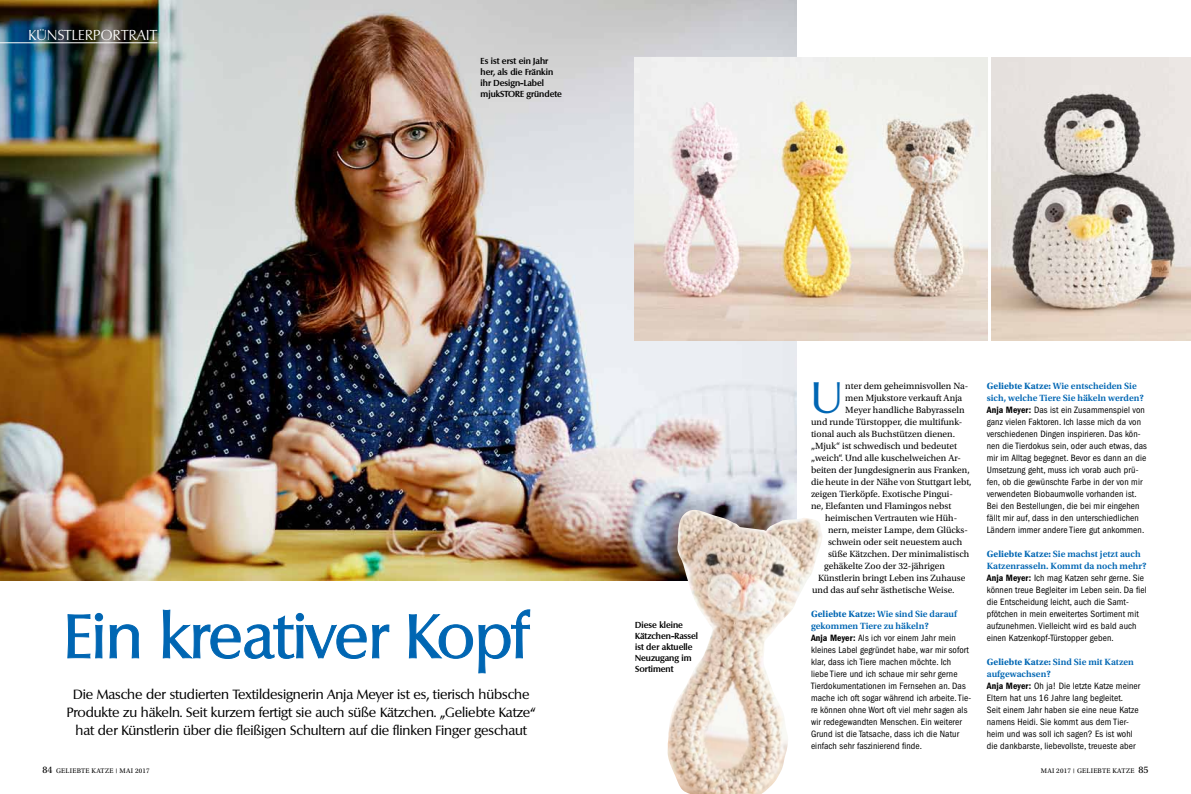
<style>
.page{position:relative;width:1191px;height:794px;background:#fff}
.page>*{position:absolute;margin:0;border:0;box-sizing:border-box;transform-origin:0 0}
.t1{font:60px "Columbia Serial";letter-spacing:-.005em;color:#0066b3}
.t2{font:42.8px "Columbia Serial";color:#0066b3}
.t3{font:300 14px "Columbia Serial";letter-spacing:.03em;color:#fff}
.t4{font:13px/18px "Columbia Serial";letter-spacing:-.005em;color:#000;text-align:center}
.t5{font:condensed 9.5px/12px "ITC Franklin Gothic Std";letter-spacing:.01em;color:#000}
.t6{font:9.5px "Utopia Std";color:#000}
.t7{font:600 9.5px/12px "Utopia Std";color:#0066b3}
.t8{font:700 8.5px/11px "Columbia Serial";color:#000}
.t9{font:7px "Utopia Std";letter-spacing:.04em;color:#000}
.s1{font-size:10px}
.s2{font-weight:700}
.s3{font-family:"ITC Franklin Gothic Std Dm Cd";font-stretch:normal}
</style>
<div class="page">
<img style="left:0;top:0;width:797px;height:580px">
<svg style="left:67px;top:613px;width:36px;height:45px"></svg>
<svg style="left:109px;top:624px;width:30px;height:34px"></svg>
<svg style="left:163px;top:609px;width:226px;height:50px"></svg>
<svg style="left:409px;top:609px;width:121px;height:64px"></svg>
<hr style="left:0;top:43px;width:157px;height:1px;background:#fff">
<img style="left:634px;top:57px;width:353px;height:283px">
<img style="left:991px;top:57px;width:200px;height:283px">
<img style="left:667px;top:510px;width:155px;height:284px">
<h3 class="t3" style="left:28px;top:26px;width:130px">KÜNSTLERPORTRAIT</h3>
<p class="t8" style="left:480px;top:56px;width:83px">Es ist erst ein Jahr her, als die Fränkin ihr Design-Label mjukSTORE gründete</p>
<h1 class="t1" style="left:64px;top:601px;width:465px">Ein kreativer Kopf</h1>
<p class="t4" style="left:67px;top:685px;width:470px">Die Masche der studierten Textildesignerin Anja Meyer ist es, tierisch hübsche<br>Produkte zu häkeln. Seit kurzem fertigt sie auch süße Kätzchen. „Geliebte Katze“ hat der Künstlerin über die fleißigen Schultern auf die flinken Finger geschaut</p>
<p class="t9" style="left:43px;top:766px;width:109px"><span class="s1">84</span> GELIEBTE KATZE <sup>|</sup> MAI 2017</p>
<p class="t8" style="left:635px;top:620px;width:64px">Diese kleine<br>Kätzchen-Rassel ist der aktuelle<br>Neuzugang im<br>Sortiment</p>
<h2 class="t2" style="left:811px;top:372px;width:33px">U</h2>
<p class="t6" style="left:845px;top:380px;width:124px">nter dem geheimnisvollen Na-</p>
<p class="t6" style="left:845px;top:392px;width:119px">men Mjukstore verkauft Anja</p>
<p class="t6" style="left:845px;top:404px;width:121px">Meyer handliche Babyrasseln</p>
<p class="t6" style="left:811px;top:416px;width:153px">und runde Türstopper, die multifunk-</p>
<p class="t6" style="left:811px;top:428px;width:146px">tional auch als Buchstützen dienen.</p>
<p class="t6" style="left:811px;top:440px;width:148px">„Mjuk“ ist schwedisch und bedeutet</p>
<p class="t6" style="left:811px;top:452px;width:152px">„weich“. Und alle kuschelweichen Ar-</p>
<p class="t6" style="left:811px;top:464px;width:160px">beiten der Jungdesignerin aus Franken,</p>
<p class="t6" style="left:811px;top:476px;width:162px">die heute in der Nähe von Stuttgart lebt,</p>
<p class="t6" style="left:811px;top:488px;width:143px">zeigen Tierköpfe. Exotische Pingui-</p>
<p class="t6" style="left:811px;top:500px;width:142px">ne, Elefanten und Flamingos nebst</p>
<p class="t6" style="left:825px;top:512px;width:134px">heimischen Vertrauten wie Hüh-</p>
<p class="t6" style="left:828px;top:524px;width:141px">nern, meister Lampe, dem Glücks-</p>
<p class="t6" style="left:828px;top:536px;width:136px">schwein oder seit neuestem auch</p>
<p class="t6" style="left:828px;top:548px;width:143px">süße Kätzchen. Der minimalistisch</p>
<p class="t6" style="left:824px;top:560px;width:122px">gehäkelte Zoo der 32-jährigen</p>
<p class="t6" style="left:818px;top:572px;width:149px">Künstlerin bringt Leben ins Zuhause</p>
<p class="t6" style="left:812px;top:584px;width:144px">und das auf sehr ästhetische Weise.</p>
<p class="t7" style="left:811px;top:607px;width:148px"><span class="s2">Geliebte Katze:</span> Wie sind Sie darauf gekommen Tiere zu häkeln?</p>
<p class="t5" style="left:811px;top:631px;width:162px"><span class="s3">Anja Meyer:</span> Als ich vor einem Jahr mein kleines Label gegründet habe, war mir sofort klar, dass ich Tiere machen möchte. Ich<br>liebe Tiere und ich schaue mir sehr gerne Tierdokumentationen im Fernsehen an. Das mache ich oft sogar während ich arbeite. Tie&shy;re können ohne Wort oft viel mehr sagen als wir redegewandten Menschen. Ein weiterer Grund ist die Tatsache, dass ich die Natur einfach sehr faszinierend finde.</p>
<p class="t7" style="left:986px;top:379px;width:159px"><span class="s2">Geliebte Katze:</span> Wie entscheiden Sie sich, welche Tiere Sie häkeln werden?</p>
<p class="t5" style="left:986px;top:403px;width:161px"><span class="s3">Anja Meyer:</span> Das ist ein Zusammenspiel von ganz vielen Faktoren. Ich lasse mich da von verschiedenen Dingen inspirieren. Das kön&shy;nen die Tierdokus sein, oder auch etwas, das mir im Alltag begegnet. Bevor es dann an die Umsetzung geht, muss ich vorab auch prü&shy;fen, ob die gewünschte Farbe in der von mir verwendeten Biobaumwolle vorhanden ist.<br>Bei den Bestellungen, die bei mir eingehen fällt mir auf, dass in den unterschiedlichen Ländern immer andere Tiere gut ankommen.</p>
<p class="t7" style="left:986px;top:547px;width:161px"><span class="s2">Geliebte Katze:</span> Sie machst jetzt auch<br>Katzenrasseln. Kommt da noch mehr?</p>
<p class="t5" style="left:986px;top:571px;width:161px"><span class="s3">Anja Meyer:</span> Ich mag Katzen sehr gerne. Sie können treue Begleiter im Leben sein. Da fiel die Entscheidung leicht, auch die Samt&shy;pfötchen in mein erweitertes Sortiment mit aufzunehmen. Vielleicht wird es bald auch einen Katzenkopf-Türstopper geben.</p>
<p class="t7" style="left:986px;top:655px;width:149px"><span class="s2">Geliebte Katze:</span> Sind Sie mit Katzen aufgewachsen?</p>
<p class="t5" style="left:986px;top:679px;width:155px"><span class="s3">Anja Meyer:</span> Oh ja! Die letzte Katze meiner Eltern hat uns 16 Jahre lang begleitet.<br>Seit einem Jahr haben sie eine neue Katze namens Heidi. Sie kommt aus dem Tier&shy;heim und was soll ich sagen? Es ist wohl die dankbarste, liebevollste, treueste aber</p>
<p class="t9" style="left:1040px;top:766px;width:109px">MAI 2017 <sup>|</sup> GELIEBTE KATZE <span class="s1">85</span></p>
</div>
